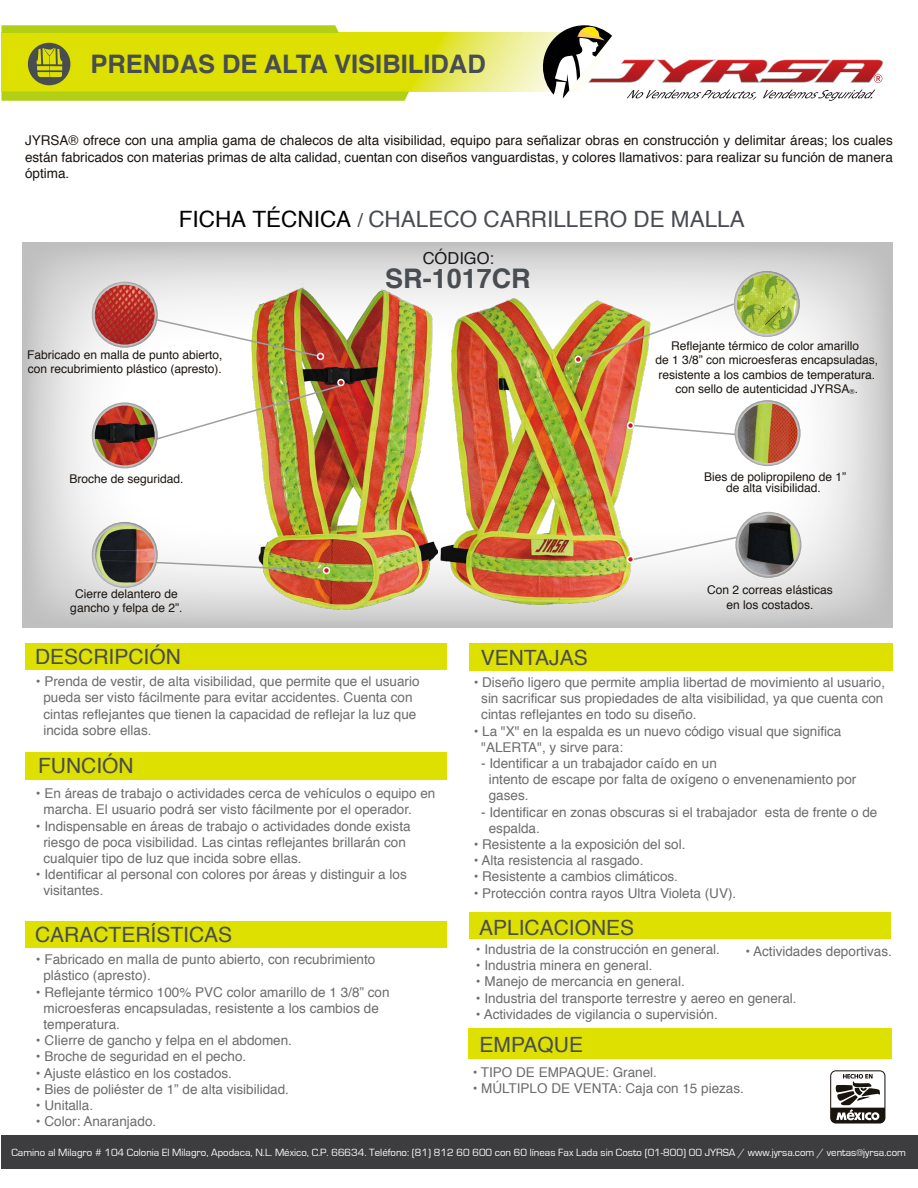
<style>
.page{position:relative;width:918px;height:1188px;background:#fff}
.page>*{position:absolute;margin:0;border:0;box-sizing:border-box;transform-origin:0 0}
.t1{font:700 27px "Helvetica";color:#484d52}
.t2{font:700 25.5px "Helvetica";color:#484d52}
.t3{font:22.5px "Helvetica";color:#494c51}
.t4{font:21px "Helvetica";color:#494c51}
.t5{font:16.5px "Helvetica";color:#19181c}
.t6{font:13.5px/16.2px "Helvetica";color:#6c6c6d}
.t7{font:13.5px/16.5px "Helvetica";color:#1a140f;text-align:justify}
.t8{font:12px/14.4px "Helvetica";color:#1a140f;text-align:center}
.t9{font:10.8px "Eurostile";color:#fff}
.s1{color:#010101}
.s2{font-size:19.5px}
</style>
<div class="page">
<svg style="left:23px;top:242px;width:870px;height:386px"></svg>
<img style="left:438px;top:292px;width:213px;height:317px">
<img style="left:244px;top:283px;width:194px;height:331px">
<img style="left:150px;top:380px;width:194px;height:62px">
<div style="left:337px;top:379px;width:8px;height:7px;border:2px solid #fff;border-radius:50%"></div>
<svg style="left:628px;top:423px;width:108px;height:14px"></svg>
<div style="left:627px;top:422px;width:7px;height:7px;border:2px solid #fff;border-radius:50%"></div>
<svg style="left:628px;top:534px;width:112px;height:28px"></svg>
<div style="left:627px;top:556px;width:7px;height:7px;border:2px solid #fff;border-radius:50%"></div>
<svg style="left:154px;top:561px;width:175px;height:12px"></svg>
<div style="left:323px;top:567px;width:7px;height:7px;border:2px solid #fff;border-radius:50%"></div>
<img style="left:155px;top:318px;width:168px;height:41px">
<div style="left:317px;top:353px;width:7px;height:7px;border:2px solid #fff;border-radius:50%"></div>
<svg style="left:92px;top:282px;width:66px;height:66px"></svg>
<img style="left:95px;top:285px;width:60px;height:60px;border-radius:30px">
<svg style="left:734px;top:271px;width:66px;height:66px"></svg>
<img style="left:737px;top:274px;width:60px;height:60px;border-radius:30px">
<svg style="left:736px;top:512px;width:65px;height:66px"></svg>
<img style="left:738px;top:515px;width:60px;height:60px;border-radius:30px">
<svg style="left:92px;top:522px;width:66px;height:66px"></svg>
<img style="left:95px;top:525px;width:60px;height:60px;border-radius:30px">
<svg style="left:92px;top:403px;width:66px;height:65px"></svg>
<img style="left:95px;top:406px;width:60px;height:59px;border-radius:30px">
<svg style="left:735px;top:400px;width:65px;height:66px"></svg>
<img style="left:738px;top:403px;width:60px;height:60px;border-radius:30px">
<img style="left:575px;top:302px;width:161px;height:60px">
<div style="left:575px;top:356px;width:7px;height:7px;border:2px solid #fff;border-radius:50%"></div>
<div style="left:1px;top:1136px;width:917px;height:33px;background:#3d3d3f"></div>
<div style="left:25px;top:752px;width:421px;height:28px;background:#dde000"></div>
<div style="left:469px;top:643px;width:423px;height:28px;background:#dde000"></div>
<div style="left:25px;top:921px;width:421px;height:27px;background:#dde000"></div>
<div style="left:469px;top:912px;width:421px;height:27px;background:#dde000"></div>
<svg style="left:830px;top:1070px;width:55px;height:54px"></svg>
<div style="left:25px;top:643px;width:421px;height:27px;background:#dde000"></div>
<svg style="left:1px;top:33px;width:542px;height:58px;background:#e0e21c"></svg>
<svg style="left:1px;top:25px;width:338px;height:8px;background:#b5d11f"></svg>
<svg style="left:1px;top:92px;width:408px;height:9px;background:#b4d01e"></svg>
<svg style="left:543px;top:25px;width:340px;height:76px"></svg>
<svg style="left:28px;top:43px;width:42px;height:42px;background:#8f932a"></svg>
<div style="left:468px;top:1029px;width:423px;height:30px;background:#dde000"></div>
<h2 class="t2" style="left:90px;top:44px;width:397px">PRENDAS DE ALTA VISIBILIDAD</h2>
<p class="t7" style="left:25px;top:133px;width:869px">JYRSA® ofrece con una amplia gama de chalecos de alta visibilidad, equipo para señalizar obras en construcción y delimitar áreas; los cuales están fabricados con materias primas de alta calidad, cuentan con diseños vanguardistas, y colores llamativos: para realizar su función de manera óptima.</p>
<h3 class="t3" style="left:179px;top:202px;width:567px"><span class="s1">FICHA TÉCNICA</span> <span class="s2">/</span> CHALECO CARRILLERO DE MALLA</h3>
<p class="t5" style="left:423px;top:245px;width:73px">CÓDIGO:</p>
<p class="t8" style="left:27px;top:348px;width:197px;text-align:left">Fabricado en malla de punto abierto, con recubrimiento plástico (apresto).</p>
<p class="t8" style="left:69px;top:472px;width:116px">Broche de seguridad.</p>
<h1 class="t1" style="left:385px;top:257px;width:147px">SR-1017CR</h1>
<p class="t8" style="left:655px;top:339px;width:224px">Reflejante térmico de color amarillo<br>de 1 3/8” con microesferas encapsuladas, resistente a los cambios de temperatura. con sello de autenticidad JYRSA<sub>®</sub>.</p>
<p class="t8" style="left:704px;top:471px;width:144px;line-height:11.4px">Bies de polipropileno de 1” de alta visibilidad.</p>
<p class="t8" style="left:70px;top:587px;width:114px">Cierre delantero de gancho y felpa de 2”.</p>
<p class="t8" style="left:707px;top:583px;width:127px">Con 2 correas elásticas en los costados.</p>
<h3 class="t4" style="left:35px;top:640px;width:147px">DESCRIPCIÓN</h3>
<p class="t6" style="left:43px;top:674px;width:378px;text-indent:-8px">• Prenda de vestir, de alta visibilidad, que permite que el usuario pueda ser visto fácilmente para evitar accidentes. Cuenta con cintas reflejantes que tienen la capacidad de reflejar la luz que incida sobre ellas.</p>
<h3 class="t4" style="left:38px;top:749px;width:97px">FUNCIÓN</h3>
<p class="t6" style="left:43px;top:786px;width:393px;text-indent:-8px">• En áreas de trabajo o actividades cerca de vehículos o equipo en marcha. El usuario podrá ser visto fácilmente por el operador.</p>
<p class="t6" style="left:43px;top:818px;width:369px;text-indent:-8px">• Indispensable en áreas de trabajo o actividades donde exista riesgo de poca visibilidad. Las cintas reflejantes brillarán con cualquier tipo de luz que incida sobre ellas.</p>
<p class="t6" style="left:43px;top:867px;width:365px;text-indent:-8px">• Identificar al personal con colores por áreas y distinguir a los visitantes.</p>
<h3 class="t4" style="left:481px;top:641px;width:108px">VENTAJAS</h3>
<p class="t6" style="left:481px;top:675px;width:405px;text-indent:-8px">• Diseño ligero que permite amplia libertad de movimiento al usuario, sin sacrificar sus propiedades de alta visibilidad, ya que cuenta con cintas reflejantes en todo su diseño.</p>
<p class="t6" style="left:481px;top:723px;width:362px;text-indent:-8px">• La "X" en la espalda es un nuevo código visual que significa "ALERTA", y sirve para:</p>
<p class="t6" style="left:489px;top:756px;width:369px;text-indent:-8px">- Identificar a un trabajador caído en un<br>intento de escape por falta de oxígeno o envenenamiento por gases.</p>
<p class="t6" style="left:489px;top:804px;width:390px;text-indent:-8px">- Identificar en zonas obscuras si el trabajador esta de frente o de espalda.</p>
<p class="t6" style="left:474px;top:837px;width:213px">• Resistente a la exposición del sol.</p>
<p class="t6" style="left:474px;top:853px;width:171px">• Alta resistencia al rasgado.</p>
<p class="t6" style="left:474px;top:869px;width:206px">• Resistente a cambios climáticos.</p>
<p class="t6" style="left:474px;top:885px;width:264px">• Protección contra rayos Ultra Violeta (UV).</p>
<h3 class="t4" style="left:35px;top:918px;width:199px">CARACTERÍSTICAS</h3>
<h3 class="t4" style="left:479px;top:911px;width:157px">APLICACIONES</h3>
<p class="t6" style="left:43px;top:952px;width:333px;text-indent:-8px">• Fabricado en malla de punto abierto, con recubrimiento plástico (apresto).</p>
<p class="t6" style="left:43px;top:984px;width:348px;text-indent:-8px">• Reflejante térmico 100% PVC color amarillo de 1 3/8” con microesferas encapsuladas, resistente a los cambios de temperatura.</p>
<p class="t6" style="left:36px;top:1033px;width:258px">• CIierre de gancho y felpa en el abdomen.</p>
<p class="t6" style="left:36px;top:1049px;width:212px">• Broche de seguridad en el pecho.</p>
<p class="t6" style="left:36px;top:1065px;width:198px">• Ajuste elástico en los costados.</p>
<p class="t6" style="left:36px;top:1081px;width:255px">• Bies de poliéster de 1” de alta visibilidad.</p>
<p class="t6" style="left:36px;top:1097px;width:59px">• Unitalla.</p>
<p class="t6" style="left:36px;top:1114px;width:122px">• Color: Anaranjado.</p>
<p class="t6" style="left:476px;top:942px;width:246px">• Industria de la construcción en general.</p>
<p class="t6" style="left:476px;top:958px;width:178px">• Industria minera en general.</p>
<p class="t6" style="left:476px;top:974px;width:210px">• Manejo de mercancia en general.</p>
<p class="t6" style="left:476px;top:990px;width:322px">• Industria del transporte terrestre y aereo en general.</p>
<p class="t6" style="left:476px;top:1006px;width:243px">• Actividades de vigilancia o supervisión.</p>
<p class="t6" style="left:745px;top:943px;width:148px">• Actividades deportivas.</p>
<h3 class="t4" style="left:480px;top:1028px;width:105px">EMPAQUE</h3>
<p class="t6" style="left:473px;top:1064px;width:186px">• TIPO DE EMPAQUE: Granel.</p>
<p class="t6" style="left:473px;top:1081px;width:273px">• MÚLTIPLO DE VENTA: Caja con 15 piezas.</p>
<p class="t9" style="left:11px;top:1147px;width:896px">Camino al Milagro # 104 Colonia El Milagro, Apodaca, N.L. México, C.P. 66634. Teléfono: (81) 812 60 600 con 60 líneas Fax Lada sin Costo (01-800) 00 JYRSA / www.jyrsa.com / ventas@jyrsa.com</p>
</div>
